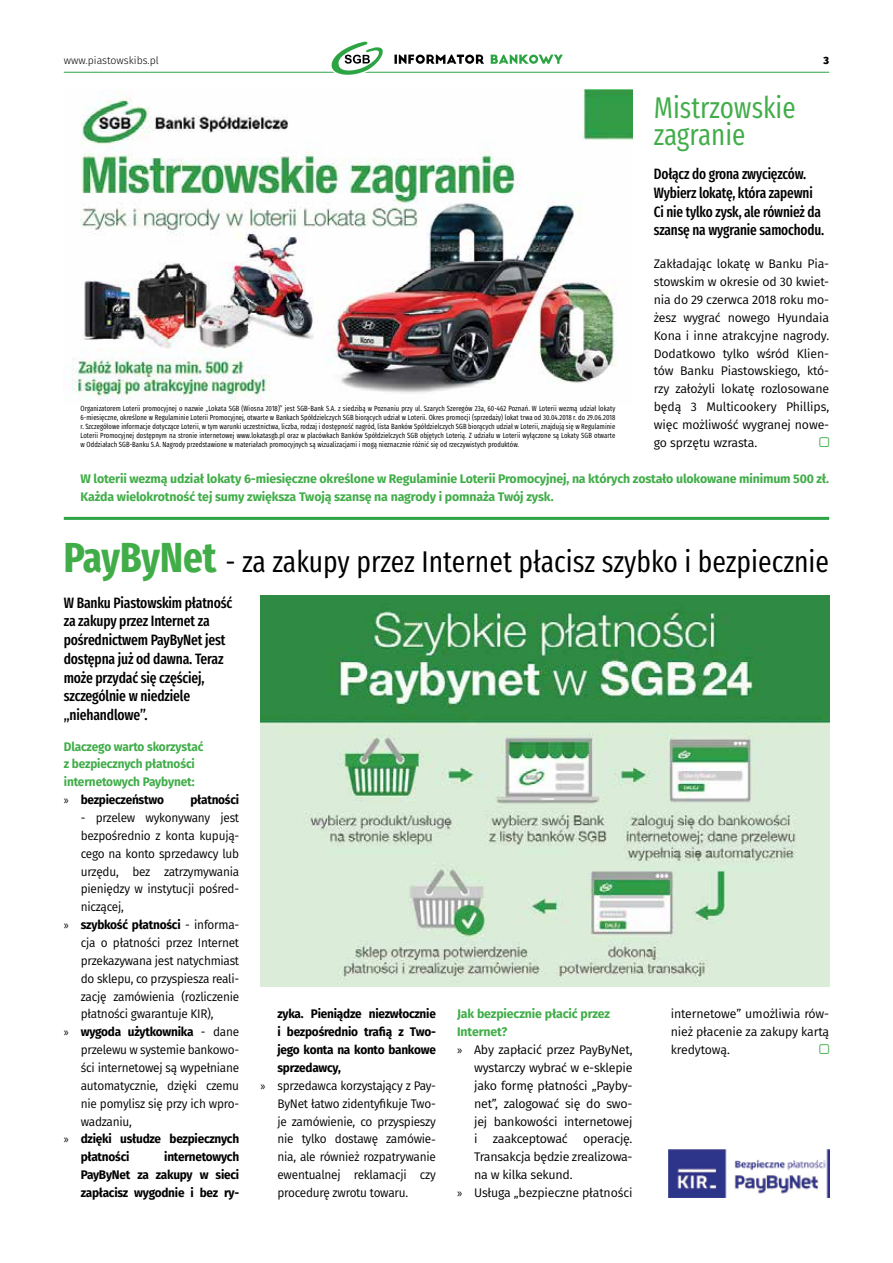
<style>
.page{position:relative;width:893px;height:1263px;background:#fff}
.page>*{position:absolute;margin:0;border:0;box-sizing:border-box;transform-origin:0 0}
.t1{font:30px "Fira Sans Compressed";color:#000}
.t2{font:30px/27px "Fira Sans Compressed";color:#41ad49}
.t3{font:500 15px/18.8px "Fira Sans Compressed";letter-spacing:-.01em;color:#000}
.t4{font:500 15px/18.8px "Fira Sans Compressed";letter-spacing:-.01em;color:#000;scale:.96 1}
.t5{font:12.45px "Fira Sans";letter-spacing:-.02em;color:#000;scale:.95 1}
.t6{font:12.45px/17.9px "Fira Sans";letter-spacing:-.02em;color:#000;text-align:justify}
.t7{font:700 12.45px/17.9px "Fira Sans";letter-spacing:-.02em;color:#000;text-align:justify;scale:.95 1}
.t8{font:700 12.45px/17.9px "Fira Sans";letter-spacing:-.01em;color:#41ad49}
.t9{font:700 12.45px/17.9px "Fira Sans";letter-spacing:-.01em;color:#41ad49;scale:.95 1}
.t10{font:300 10.5px "Fira Sans";color:#000}
.t11{font:800 10.5px "Fira Sans";color:#000}
.t12{font:7.5px/9px "Fira Sans Compressed";letter-spacing:.01em;color:#000;text-align:justify;scale:.96 1}
.s1{font-weight:700;font-size:42px;color:#41ad49}
.s2{font-family:"Myriad Pro";font-weight:400;color:#000}
.s3{color:#000}
.s4{font-family:"Myriad Pro";font-weight:400}
.s5{font-weight:400}
.s6{font-family:"Myriad Pro"}
</style>
<div class="page">
<hr style="left:64px;top:72px;width:765px;height:1px;background:#2ca444">
<svg style="left:491px;top:55px;width:72px;height:9px"></svg>
<svg style="left:326px;top:41px;width:158px;height:34px"></svg>
<hr style="left:64px;top:517px;width:765px;height:3px;background:#2ca444">
<img style="left:71px;top:90px;width:561px;height:311px">
<img style="left:260px;top:595px;width:569px;height:391px">
<img style="left:669px;top:1149px;width:160px;height:48px">
<h3 class="t10" style="left:64px;top:53px;width:97px">www.piastowskibs.pl</h3>
<h3 class="t11" style="left:824px;top:51px;width:7px">3</h3>
<h1 class="t2" style="left:654px;top:93px;width:143px">Mistrzowskie zagranie</h1>
<h2 class="t4" style="left:654px;top:164px;width:179px">Dołącz do grona zwycięzców.<br>Wybierz lokatę, która zapewni<br>Ci nie tylko zysk, ale również da szansę na wygranie samochodu.</h2>
<p class="t6" style="left:654px;top:255px;width:177px">Zakładając lokatę w Banku Pia&shy;stowskim w okresie od 30 kwiet&shy;nia do 29 czerwca 2018 roku mo&shy;żesz wygrać nowego Hyundaia Kona i inne atrakcyjne nagrody.<br>Dodatkowo tylko wśród Klien&shy;tów Banku Piastowskiego, któ&shy;rzy założyli lokatę rozlosowane będą 3 Multicookery Phillips, więc możliwość wygranej nowe&shy;go sprzętu wzrasta.</p>
<h3 class="t8" style="left:81px;top:468px;width:750px">W loterii wezmą udział lokaty 6-miesięczne określone w Regulaminie Loterii Promocyjnej, na których zostało ulokowane minimum 500 zł.<br>Każda wielokrotność tej sumy zwiększa Twoją szansę na nagrody i pomnaża Twój zysk.</h3>
<p class="t12" style="left:81px;top:404px;width:558px">Organizatorem Loterii promocyjnej o nazwie „Lokata SGB (Wiosna 2018)” jest SGB-Bank S.A. z siedzibą w Poznaniu przy ul. Szarych Szeregów 23a, 60-462 Poznań. W Loterii wezmą udział lokaty 6-miesięczne, określone w Regulaminie Loterii Promocyjnej, otwarte w Bankach Spółdzielczych SGB biorących udział w Loterii. Okres promocji (sprzedaży) lokat trwa od 30.04.2018 r. do 29.06.2018 r. Szczegółowe informacje dotyczące Loterii, w tym warunki uczestnictwa, liczba, rodzaj i dostępność nagród, lista Banków Spółdzielczych SGB biorących udział w Loterii, znajdują się w Regulaminie Loterii Promocyjnej dostępnym na stronie internetowej www.lokatasgb.pl oraz w placówkach Banków Spółdzielczych SGB objętych Loterią. Z udziału w Loterii wyłączone są Lokaty SGB otwarte w Oddziałach SGB-Banku S.A. Nagrody przedstawione w materiałach promocyjnych są wizualizacjami i mogą nieznacznie różnić się od rzeczywistych produktów.</p>
<h1 class="t1" style="left:64px;top:539px;width:767px"><span class="s1">PayByNet</span> - za zakupy przez Internet płacisz szybko i bezpiecznie</h1>
<h2 class="t3" style="left:64px;top:592px;width:170px">W Banku Piastowskim płatność za zakupy przez Internet za pośrednictwem PayByNet jest dostępna już od dawna. Teraz może przydać się częściej, szczególnie w niedziele „niehandlowe”.</h2>
<h3 class="t9" style="left:64px;top:736px;width:148px">Dlaczego warto skorzystać z bezpiecznych płatności internetowych Paybynet:<br><span class="s2">»</span> <span class="s3">bezpieczeństwo</span></h3>
<h3 class="t7" style="left:190px;top:790px;width:53px">płatności</h3>
<h3 class="t5" style="left:81px;top:808px;width:168px">- przelew wykonywany jest</h3>
<h3 class="t5" style="left:81px;top:826px;width:168px">bezpośrednio z konta kupują-</h3>
<h3 class="t5" style="left:81px;top:844px;width:168px">cego na konto sprzedawcy lub</h3>
<h3 class="t5" style="left:81px;top:862px;width:168px">urzędu, bez zatrzymywania</h3>
<h3 class="t5" style="left:81px;top:880px;width:168px">pieniędzy w instytucji pośred-</h3>
<h3 class="t5" style="left:81px;top:898px;width:47px">niczącej,</h3>
<h3 class="t7" style="left:64px;top:915px;width:186px"><span class="s4">»</span> szybkość płatności <span class="s5">- informa-</span></h3>
<h3 class="t5" style="left:81px;top:933px;width:168px">cja o płatności przez Internet</h3>
<h3 class="t5" style="left:81px;top:951px;width:168px">przekazywana jest natychmiast</h3>
<h3 class="t5" style="left:81px;top:969px;width:168px">do sklepu, co przyspiesza reali-</h3>
<h3 class="t5" style="left:81px;top:987px;width:168px">zację zamówienia (rozliczenie</h3>
<h3 class="t5" style="left:81px;top:1005px;width:141px">płatności gwarantuje KIR),</h3>
<h3 class="t7" style="left:64px;top:1022px;width:186px"><span class="s4">»</span> wygoda użytkownika <span class="s5">- dane</span></h3>
<h3 class="t5" style="left:81px;top:1040px;width:168px">przelewu w systemie bankowo-</h3>
<h3 class="t5" style="left:81px;top:1058px;width:168px">ści internetowej są wypełniane</h3>
<h3 class="t5" style="left:81px;top:1076px;width:168px">automatycznie, dzięki czemu</h3>
<h3 class="t5" style="left:81px;top:1094px;width:168px">nie pomylisz się przy ich wpro-</h3>
<h3 class="t5" style="left:81px;top:1112px;width:55px">wadzaniu,</h3>
<h3 class="t7" style="left:64px;top:1129px;width:186px"><span class="s4">»</span> dzięki usłudze bezpiecznych</h3>
<h3 class="t7" style="left:81px;top:1147px;width:53px">płatności</h3>
<h3 class="t7" style="left:277px;top:1004px;width:168px">zyka. Pieniądze niezwłocznie</h3>
<h3 class="t7" style="left:277px;top:1022px;width:168px">i bezpośrednio trafią z Two-</h3>
<h3 class="t7" style="left:277px;top:1040px;width:168px">jego konta na konto bankowe</h3>
<h3 class="t7" style="left:277px;top:1058px;width:68px">sprzedawcy,</h3>
<h3 class="t5" style="left:260px;top:1076px;width:186px"><span class="s6">»</span> sprzedawca korzystający z Pay-</h3>
<h3 class="t5" style="left:277px;top:1094px;width:168px">ByNet łatwo zidentyfikuje Two-</h3>
<h3 class="t5" style="left:277px;top:1112px;width:168px">je zamówienie, co przyspieszy</h3>
<h3 class="t5" style="left:277px;top:1130px;width:168px">nie tylko dostawę zamówie-</h3>
<h3 class="t5" style="left:277px;top:1148px;width:168px">nia, ale również rozpatrywanie</h3>
<h3 class="t5" style="left:277px;top:1165px;width:168px">ewentualnej reklamacji czy</h3>
<h3 class="t5" style="left:277px;top:1183px;width:139px">procedurę zwrotu towaru.</h3>
<h3 class="t8" style="left:457px;top:1004px;width:154px">Jak bezpiecznie płacić przez</h3>
<h3 class="t8" style="left:457px;top:1022px;width:52px">Internet?</h3>
<h3 class="t6" style="left:457px;top:1041px;width:177px"><span class="s6">»</span> Aby zapłacić przez PayByNet,</h3>
<h3 class="t6" style="left:474px;top:1058px;width:160px">wystarczy wybrać w e-sklepie</h3>
<h3 class="t6" style="left:474px;top:1076px;width:160px">jako formę płatności „Payby-</h3>
<h3 class="t6" style="left:474px;top:1094px;width:160px">net”, zalogować się do swo-</h3>
<h3 class="t6" style="left:474px;top:1112px;width:160px">jej bankowości internetowej</h3>
<h3 class="t6" style="left:474px;top:1130px;width:160px">i zaakceptować operację.</h3>
<h3 class="t6" style="left:474px;top:1148px;width:160px">Transakcja będzie zrealizowa-</h3>
<h3 class="t6" style="left:474px;top:1166px;width:100px">na w kilka sekund.</h3>
<h3 class="t6" style="left:457px;top:1183px;width:177px"><span class="s6">»</span> Usługa „bezpieczne płatności</h3>
<h3 class="t6" style="left:671px;top:1005px;width:160px">internetowe” umożliwia rów&shy;nież płacenie za zakupy kartą kredytową.</h3>
<h3 class="t7" style="left:81px;top:1147px;width:168px;text-indent:83px">internetowych PayByNet za zakupy w sieci zapłacisz wygodnie i bez ry-</h3>
</div>
